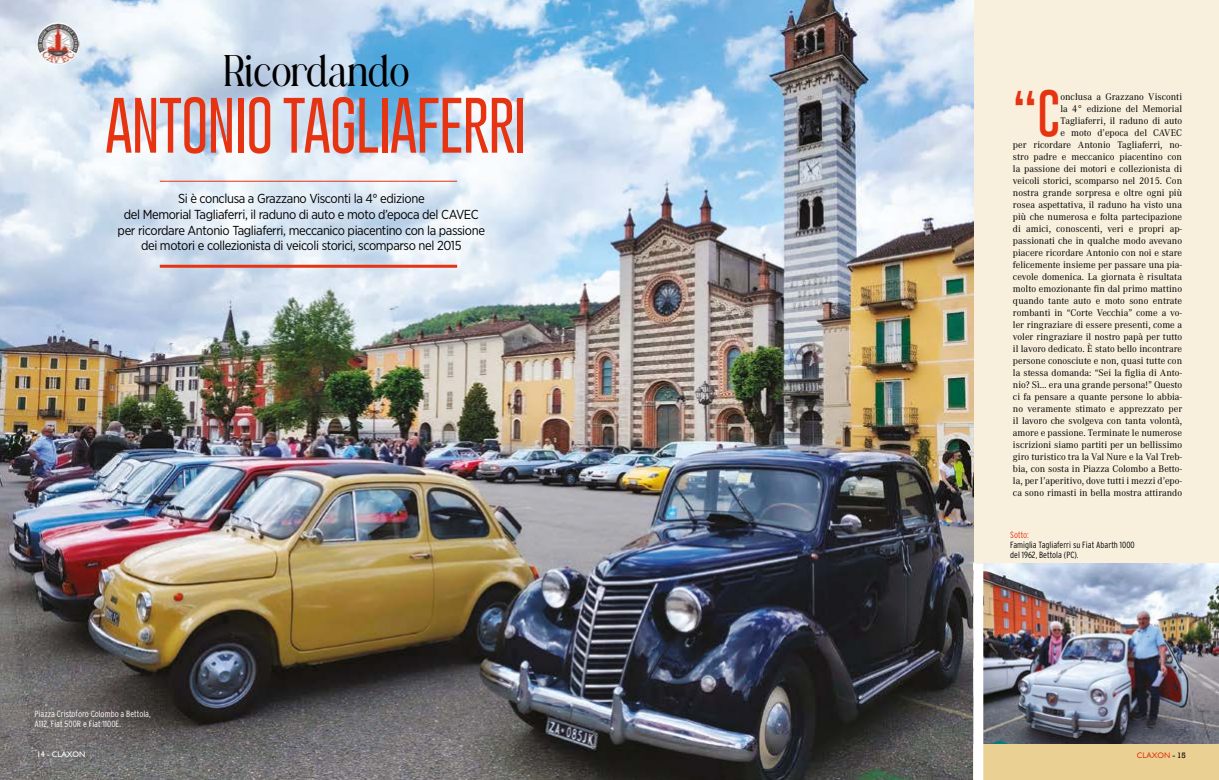
<style>
.page{position:relative;width:1219px;height:780px;background:#fff}
.page>*{position:absolute;margin:0;border:0;box-sizing:border-box;transform-origin:0 0}
.t1{font:100 57px "Gobold";letter-spacing:-.02em;color:#e63312}
.t2{font:100 47.5px "Gobold";color:#e63312}
.t3{font:44px "Casanova Serif Display Free Regula";letter-spacing:-.02em;color:#000}
.t4{font:13px/15.6px "Gotham Narrow";letter-spacing:-.03em;color:#000;text-align:center}
.t5{font:10px/12px "Corporate A";color:#000;text-align:right}
.t6{font:300 condensed 9px/10px "Interstate";color:#fff}
.t7{font:300 condensed 9px/10px "Interstate";color:#000}
.t8{font:300 condensed 9px "Interstate";letter-spacing:-.005em;color:#e63312}
.t9{font:8px "Gill Sans";color:#fff}
.t10{font:8px "Gill Sans";color:#e63312}
.s1{font-family:"Rockwell";color:#000}
</style>
<div class="page">
<div style="left:973px;top:0;width:246px;height:563px;background:#f8f0dd"></div>
<img style="left:0;top:0;width:973px;height:780px">
<div style="left:973px;top:743px;width:246px;height:37px;background:#ead092"></div>
<img style="left:983px;top:563px;width:236px;height:180px">
<div style="left:973px;top:563px;width:10px;height:217px;background:#fff"></div>
<hr style="left:160px;top:265px;width:297px;height:3px;background:#e63312">
<hr style="left:160px;top:181px;width:297px;height:1px;background:#e63312">
<img style="left:37px;top:22px;width:42px;height:43px;border-radius:21px">
<h3 class="t3" style="left:223px;top:47px;width:188px">Ricordando</h3>
<h1 class="t1" style="left:105px;top:88px;width:423px">ANTONIO TAGLIAFERRI</h1>
<p class="t4" style="left:118px;top:191px;width:369px">Si è conclusa a Grazzano Visconti la 4° edizione<br>del Memorial Tagliaferri, il raduno di auto e moto d’epoca del CAVEC per ricordare Antonio Tagliaferri, meccanico piacentino con la passione dei motori e collezionista di veicoli storici, scomparso nel 2015</p>
<p class="t6" style="left:35px;top:709px;width:118px">Piazza Cristoforo Colombo a Bettola,<br>A112, Fiat 500R e Fiat 1100E.</p>
<h2 class="t2" style="left:1013px;top:82px;width:49px">“C</h2>
<p class="t5" style="left:1013px;top:91px;width:171px">onclusa a Grazzano Visconti<br>la 4° edizione del Memorial Tagliaferri, il raduno di auto<br>e moto d’epoca del CAVEC<br>per ricordare Antonio Tagliaferri, no&shy;stro padre e meccanico piacentino con la passione dei motori e collezionista di veicoli storici, scomparso nel 2015. Con nostra grande sorpresa e oltre ogni più rosea aspettativa, il raduno ha visto una più che numerosa e folta partecipazione di amici, conoscenti, veri e propri ap&shy;passionati che in qualche modo avevano piacere ricordare Antonio con noi e stare felicemente insieme per passare una pia&shy;cevole domenica. La giornata è risultata molto emozionante fin dal primo mattino quando tante auto e moto sono entrate rombanti in “Corte Vecchia” come a vo&shy;ler ringraziare di essere presenti, come a voler ringraziare il nostro papà per tutto il lavoro dedicato. È stato bello incontrare persone conosciute e non, quasi tutte con la stessa domanda: “Sei la figlia di Anto&shy;nio? Sì… era una grande persona!” Questo ci fa pensare a quante persone lo abbia&shy;no veramente stimato e apprezzato per il lavoro che svolgeva con tanta volontà, amore e passione. Terminate le numerose iscrizioni siamo partiti per un bellissimo giro turistico tra la Val Nure e la Val Treb&shy;bia, con sosta in Piazza Colombo a Betto&shy;la, per l’aperitivo, dove tutti i mezzi d’epo&shy;ca sono rimasti in bella mostra attirando</p>
<p class="t8" style="left:1010px;top:529px;width:20px">Sotto:</p>
<p class="t7" style="left:1010px;top:539px;width:126px">Famiglia Tagliaferri su Fiat Abarth 1000 del 1962, Bettola (PC).</p>
<p class="t9" style="left:37px;top:749px;width:50px">14 - CLAXON</p>
<p class="t10" style="left:1137px;top:750px;width:50px">CLAXON <span class="s1">- 15</span></p>
</div>
